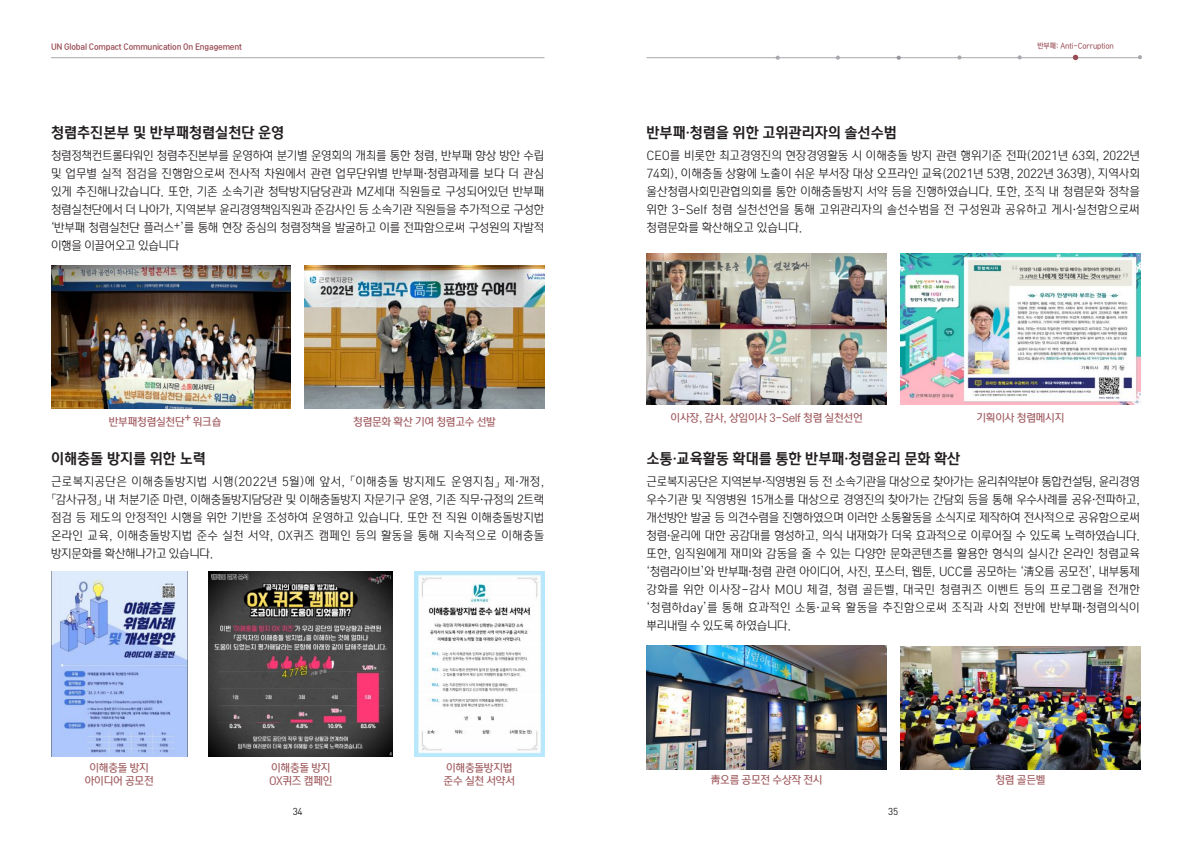
<style>
.page{position:relative;width:1191px;height:842px;background:#fff}
.page>*{position:absolute;margin:0;border:0;box-sizing:border-box;transform-origin:0 0}
.본문_소제목{font:15px "Rix Sin Head PEB";letter-spacing:-.01em;color:#231f20}
.본문{font:12px/18px "Rix Sin Head PR";letter-spacing:.005em;color:#231f20;text-align:justify}
.t1{font:11px "Rix Sin Head PSB";letter-spacing:-.03em;color:#a15d61}
.t2{font:10px "DIN Pro";color:#231f20}
.t3{font:8px "Rix Sin Head PEB";letter-spacing:-.02em;color:#984b54}
.t4{font:7.5px "Rix Sin Head PSB";letter-spacing:-.02em;color:#984b54;scale:.94 1}
</style>
<div class="page">
<hr style="left:646px;top:57px;width:494px;height:1px;background:#a8a9ad">
<svg style="left:896px;top:56px;width:4px;height:4px"></svg>
<svg style="left:775px;top:56px;width:5px;height:4px"></svg>
<svg style="left:957px;top:55px;width:4px;height:5px"></svg>
<svg style="left:1137px;top:55px;width:5px;height:4px"></svg>
<hr style="left:51px;top:57px;width:493px;height:1px;background:#a8a9ad">
<svg style="left:1072px;top:55px;width:6px;height:5px"></svg>
<img style="left:51px;top:265px;width:240px;height:143px">
<img style="left:305px;top:265px;width:239px;height:143px">
<img style="left:647px;top:253px;width:239px;height:152px">
<img style="left:647px;top:646px;width:239px;height:123px">
<img style="left:900px;top:254px;width:240px;height:151px">
<img style="left:900px;top:646px;width:240px;height:123px">
<img style="left:51px;top:572px;width:136px;height:184px">
<img style="left:209px;top:572px;width:184px;height:184px">
<img style="left:414px;top:572px;width:130px;height:184px">
<p class="t3" style="left:51px;top:41px;width:192px">UN Global Compact Communication On Engagement</p>
<p class="t4" style="left:1037px;top:42px;width:83px">반부패: Anti-Corruption</p>
<p class="본문_소제목" style="left:51px;top:123px;width:235px">청렴추진본부 및 반부패청렴실천단 운영</p>
<p class="본문_소제목" style="left:646px;top:123px;width:252px">반부패·청렴을 위한 고위관리자의 솔선수범</p>
<p class="본문" style="left:51px;top:147px;width:495px">청렴정책컨트롤타워인 청렴추진본부를 운영하여 분기별 운영회의 개최를 통한 청렴, 반부패 향상 방안 수립 및 업무별 실적 점검을 진행함으로써 전사적 차원에서 관련 업무단위별 반부패·청렴과제를 보다 더 관심 있게 추진해나갔습니다. 또한, 기존 소속기관 청탁방지담당관과 MZ세대 직원들로 구성되어있던 반부패 청렴실천단에서 더 나아가, 지역본부 윤리경영책임직원과 준감사인 등 소속기관 직원들을 추가적으로 구성한 ‘반부패 청렴실천단 플러스<sup>+</sup>’를 통해 현장 중심의 청렴정책을 발굴하고 이를 전파함으로써 구성원의 자발적 이행을 이끌어오고 있습니다</p>
<p class="본문" style="left:646px;top:147px;width:495px">CEO를 비롯한 최고경영진의 현장경영활동 시 이해충돌 방지 관련 행위기준 전파(2021년 63회, 2022년 74회), 이해충돌 상황에 노출이 쉬운 부서장 대상 오프라인 교육(2021년 53명, 2022년 363명), 지역사회 울산청렴사회민관협의회를 통한 이해충돌방지 서약 등을 진행하였습니다. 또한, 조직 내 청렴문화 정착을 위한 3-Self 청렴 실천선언을 통해 고위관리자의 솔선수범을 전 구성원과 공유하고 게시·실천함으로써 청렴문화를 확산해오고 있습니다.</p>
<p class="t1" style="left:109px;top:415px;width:114px">반부패청렴실천단 워크숍</p>
<p class="t1" style="left:353px;top:415px;width:144px">청렴문화 확산 기여 청렴고수 선발</p>
<p class="t1" style="left:670px;top:411px;width:194px">이사장, 감사, 상임이사 3-Self 청렴 실천선언</p>
<p class="t1" style="left:184px;top:411px;width:9px">+</p>
<p class="본문_소제목" style="left:51px;top:449px;width:156px">이해충돌 방지를 위한 노력</p>
<p class="본문_소제목" style="left:646px;top:449px;width:315px">소통·교육활동 확대를 통한 반부패·청렴윤리 문화 확산</p>
<p class="t1" style="left:976px;top:411px;width:90px">기획이사 청렴메시지</p>
<p class="본문" style="left:51px;top:473px;width:495px">근로복지공단은 이해충돌방지법 시행(2022년 5월)에 앞서, 「이해충돌 방지제도 운영지침」 제·개정,「감사규정」 내 처분기준 마련, 이해충돌방지담당관 및 이해충돌방지 자문기구 운영, 기존 직무·규정의 2트랙 점검 등 제도의 안정적인 시행을 위한 기반을 조성하여 운영하고 있습니다. 또한 전 직원 이해충돌방지법 온라인 교육, 이해충돌방지법 준수 실천 서약, OX퀴즈 캠페인 등의 활동을 통해 지속적으로 이해충돌 방지문화를 확산해나가고 있습니다.</p>
<p class="t1" style="left:89px;top:761px;width:61px">이해충돌 방지</p>
<p class="t1" style="left:85px;top:774px;width:71px">아이디어 공모전</p>
<p class="t1" style="left:271px;top:761px;width:61px">이해충돌 방지</p>
<p class="t1" style="left:269px;top:774px;width:65px">OX퀴즈 캠페인</p>
<p class="t1" style="left:446px;top:761px;width:68px">이해충돌방지법</p>
<p class="t1" style="left:443px;top:774px;width:73px">준수 실천 서약서</p>
<p class="본문" style="left:646px;top:473px;width:495px">근로복지공단은 지역본부·직영병원 등 전 소속기관을 대상으로 찾아가는 윤리취약분야 통합컨설팅, 윤리경영 우수기관 및 직영병원 15개소를 대상으로 경영진의 찾아가는 간담회 등을 통해 우수사례를 공유·전파하고, 개선방안 발굴 등 의견수렴을 진행하였으며 이러한 소통활동을 소식지로 제작하여 전사적으로 공유함으로써 청렴·윤리에 대한 공감대를 형성하고, 의식 내재화가 더욱 효과적으로 이루어질 수 있도록 노력하였습니다. 또한, 임직원에게 재미와 감동을 줄 수 있는 다양한 문화콘텐츠를 활용한 형식의 실시간 온라인 청렴교육 ‘청렴라이브’와 반부패·청렴 관련 아이디어, 사진, 포스터, 웹툰, UCC를 공모하는 ‘淸오름 공모전’, 내부통제 강화를 위한 이사장-감사 MOU 체결, 청렴 골든벨, 대국민 청렴퀴즈 이벤트 등의 프로그램을 전개한 ‘청렴하day’를 통해 효과적인 소통·교육 활동을 추진함으로써 조직과 사회 전반에 반부패·청렴의식이 뿌리내릴 수 있도록 하였습니다.</p>
<p class="t1" style="left:710px;top:773px;width:113px">靑오름 공모전 수상작 전시</p>
<p class="t1" style="left:995px;top:773px;width:52px">청렴 골든벨</p>
<p class="t2" style="left:293px;top:805px;width:12px">34</p>
<p class="t2" style="left:888px;top:805px;width:12px">35</p>
</div>
